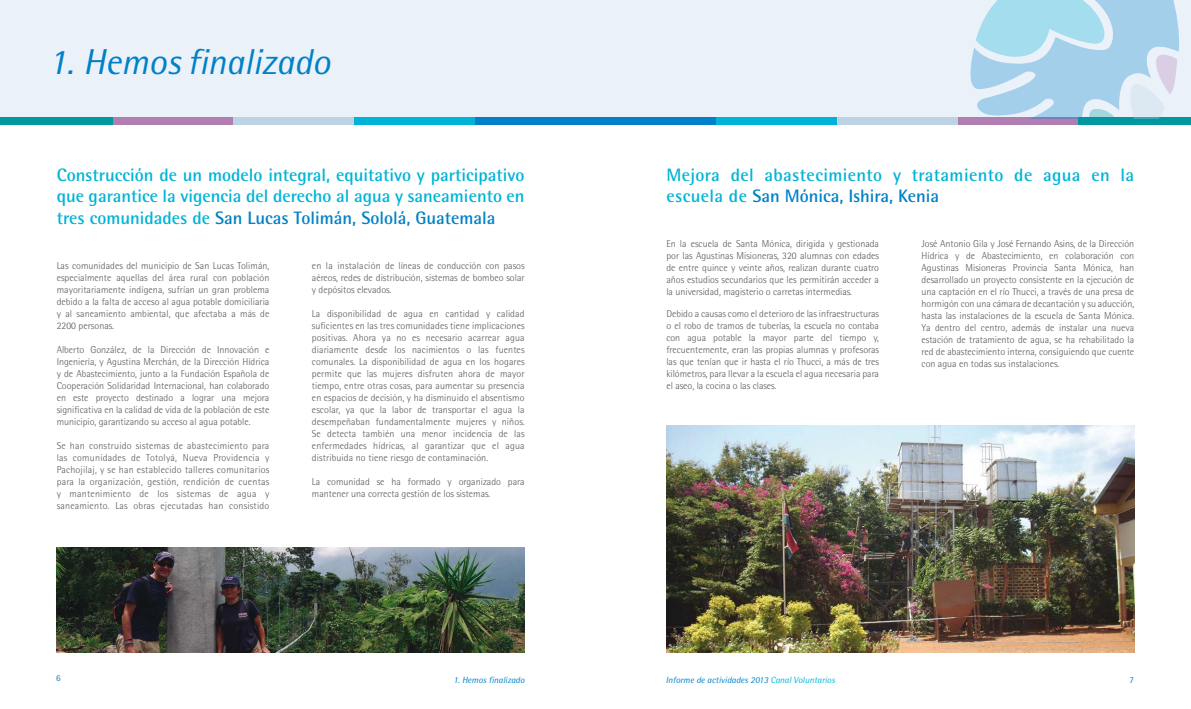
<style>
.page{position:relative;width:1191px;height:709px;background:#fff}
.page>*{position:absolute;margin:0;border:0;box-sizing:border-box;transform-origin:0 0}
.t1{font:italic 36px "Rotis Semi Sans Std";color:#0081c7}
.t2{font:700 18px/21.6px "Rotis Semi Sans Std";color:#00b4d7;text-align:justify}
.t3{font:700 18px/21.6px "Rotis Semi Sans Std";letter-spacing:.02em;color:#00b4d7}
.t4{font:300 10px/12px "Rotis Semi Sans Std";color:#58585a;text-align:justify}
.t5{font:italic 9px "Rotis Semi Sans Std";color:#0081c7}
.t6{font:9px "Rotis Semi Sans Std";color:#0081c7}
.s1{color:#0081c7}
.s2{color:#00b4d7}
</style>
<div class="page">
<div style="left:0;top:0;width:1191px;height:122px;background:#eaf1f9"></div>
<div style="left:475px;top:118px;width:120px;height:7px;background:#0081c7"></div>
<div style="left:354px;top:118px;width:121px;height:7px;background:#00b4d7"></div>
<div style="left:233px;top:118px;width:121px;height:7px;background:#bcd3e4"></div>
<div style="left:112px;top:118px;width:121px;height:7px;background:#b17eb1"></div>
<div style="left:0;top:118px;width:112px;height:7px;background:#00989f"></div>
<div style="left:595px;top:118px;width:121px;height:7px;background:#0081c7"></div>
<div style="left:716px;top:118px;width:121px;height:7px;background:#00b4d7"></div>
<div style="left:837px;top:118px;width:121px;height:7px;background:#bcd3e4"></div>
<div style="left:958px;top:118px;width:120px;height:7px;background:#b17eb1"></div>
<div style="left:1078px;top:118px;width:113px;height:7px;background:#00989f"></div>
<img style="left:57px;top:548px;width:467px;height:104px">
<svg style="left:965px;top:0;width:219px;height:119px"></svg>
<img style="left:666px;top:425px;width:468px;height:227px">
<h1 class="t1" style="left:49px;top:40px;width:283px">1. Hemos finalizado</h1>
<h2 class="t2" style="left:57px;top:163px;width:469px">Construcción de un modelo integral, equitativo y participativo que garantice la vigencia del derecho al agua y saneamiento en tres comunidades de <span class="s1">San Lucas Tolimán, Sololá, Guatemala</span></h2>
<p class="t4" style="left:57px;top:260px;width:214px">Las comunidades del municipio de San Lucas Tolimán, especialmente aquellas del área rural con población mayoritariamente indígena, sufrían un gran problema debido a la falta de acceso al agua potable domiciliaria y al saneamiento ambiental, que afectaba a más de 2200 personas.</p>
<p class="t4" style="left:57px;top:344px;width:214px">Alberto González, de la Dirección de Innovación e Ingeniería, y Agustina Merchán, de la Dirección Hídrica y de Abastecimiento, junto a la Fundación Española de Cooperación Solidaridad Internacional, han colaborado en este proyecto destinado a lograr una mejora significativa en la calidad de vida de la población de este municipio, garantizando su acceso al agua potable.</p>
<p class="t4" style="left:57px;top:440px;width:214px">Se han construido sistemas de abastecimiento para las comunidades de Totolyá, Nueva Providencia y Pachojilaj, y se han establecido talleres comunitarios para la organización, gestión, rendición de cuentas y mantenimiento de los sistemas de agua y saneamiento. Las obras ejecutadas han consistido</p>
<p class="t4" style="left:312px;top:260px;width:214px">en la instalación de líneas de conducción con pasos aéreos, redes de distribución, sistemas de bombeo solar y depósitos elevados.</p>
<p class="t4" style="left:312px;top:308px;width:214px">La disponibilidad de agua en cantidad y calidad suficientes en las tres comunidades tiene implicaciones positivas. Ahora ya no es necesario acarrear agua diariamente desde los nacimientos o las fuentes comunales. La disponibilidad de agua en los hogares permite que las mujeres disfruten ahora de mayor tiempo, entre otras cosas, para aumentar su presencia en espacios de decisión, y ha disminuido el absentismo escolar, ya que la labor de transportar el agua la desempeñaban fundamentalmente mujeres y niños.<br>Se detecta también una menor incidencia de las enfermedades hídricas, al garantizar que el agua distribuida no tiene riesgo de contaminación.</p>
<p class="t4" style="left:312px;top:476px;width:214px">La comunidad se ha formado y organizado para mantener una correcta gestión de los sistemas.</p>
<p class="t6" style="left:56px;top:673px;width:6px">6</p>
<p class="t5" style="left:453px;top:674px;width:73px">1. Hemos finalizado</p>
<h2 class="t3" style="left:666px;top:163px;width:469px">Mejora del abastecimiento y tratamiento de agua en la escuela de <span class="s1">San Mónica, Ishira, Kenia</span></h2>
<p class="t4" style="left:666px;top:238px;width:214px">En la escuela de Santa Mónica, dirigida y gestionada por las Agustinas Misioneras, 320 alumnas con edades de entre quince y veinte años, realizan durante cuatro años estudios secundarios que les permitirán acceder a la universidad, magisterio o carretas intermedias.</p>
<p class="t4" style="left:666px;top:308px;width:214px">Debido a causas como el deterioro de las infraestructuras o el robo de tramos de tuberías, la escuela no contaba con agua potable la mayor parte del tiempo y, frecuentemente, eran las propias alumnas y profesoras las que tenían que ir hasta el río Thucci, a más de tres kilómetros, para llevar a la escuela el agua necesaria para el aseo, la cocina o las clases.</p>
<p class="t4" style="left:921px;top:238px;width:214px">José Antonio Gila y José Fernando Asins, de la Dirección Hídrica y de Abastecimiento, en colaboración con Agustinas Misioneras Provincia Santa Mónica, han desarrollado un proyecto consistente en la ejecución de una captación en el río Thucci, a través de una presa de hormigón con una cámara de decantación y su aducción, hasta las instalaciones de la escuela de Santa Mónica.<br>Ya dentro del centro, además de instalar una nueva estación de tratamiento de agua, se ha rehabilitado la red de abastecimiento interna, consiguiendo que cuente con agua en todas sus instalaciones.</p>
<p class="t5" style="left:665px;top:674px;width:171px">Informe de actividades 2013 <span class="s2">Canal Voluntarios</span></p>
<p class="t6" style="left:1129px;top:674px;width:6px">7</p>
</div>
